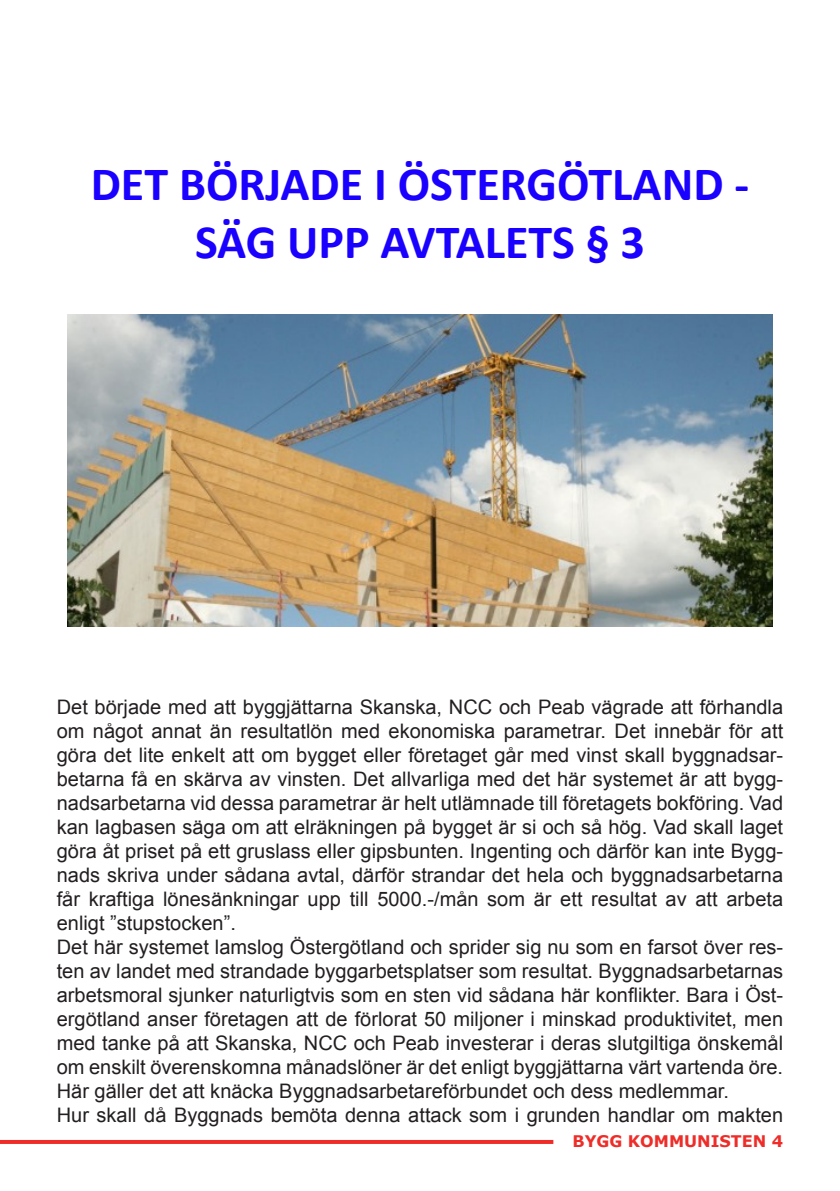
<style>
.page{position:relative;width:840px;height:1191px;background:#fff}
.page>*{position:absolute;margin:0;border:0;box-sizing:border-box;transform-origin:0 0}
.t1{font:700 48px "Calibri";color:#1a00ff}
.t2{font:20px/24px "Arial";color:#231f20;text-align:justify}
.t3{font:700 16px "Verdana";color:#ee2d29}
</style>
<div class="page">
<hr style="left:0;top:1140px;width:553px;height:4px;background:#ee2d29">
<img style="left:67px;top:315px;width:705px;height:311px">
<p class="t1" style="left:91px;top:155px;width:659px">DET BÖRJADE I ÖSTERGÖTLAND -</p>
<p class="t1" style="left:195px;top:212px;width:451px">SÄG UPP AVTALETS § 3</p>
<p class="t2" style="left:57px;top:695px;width:727px">Det började med att byggjättarna Skanska, NCC och Peab vägrade att förhandla om något annat än resultatlön med ekonomiska parametrar. Det innebär för att göra det lite enkelt att om bygget eller företaget går med vinst skall byggnadsar&shy;betarna få en skärva av vinsten. Det allvarliga med det här systemet är att bygg&shy;nadsarbetarna vid dessa parametrar är helt utlämnade till företagets bokföring. Vad kan lagbasen säga om att elräkningen på bygget är si och så hög. Vad skall laget göra åt priset på ett gruslass eller gipsbunten. Ingenting och därför kan inte Bygg&shy;nads skriva under sådana avtal, därför strandar det hela och byggnadsarbetarna får kraftiga lönesänkningar upp till 5000.-/mån som är ett resultat av att arbeta enligt ”stupstocken”.</p>
<p class="t2" style="left:57px;top:935px;width:727px">Det här systemet lamslog Östergötland och sprider sig nu som en farsot över res&shy;ten av landet med strandade byggarbetsplatser som resultat. Byggnadsarbetarnas arbetsmoral sjunker naturligtvis som en sten vid sådana här konflikter. Bara i Öst&shy;ergötland anser företagen att de förlorat 50 miljoner i minskad produktivitet, men med tanke på att Skanska, NCC och Peab investerar i deras slutgiltiga önskemål om enskilt överenskomna månadslöner är det enligt byggjättarna värt vartenda öre.<br>Här gäller det att knäcka Byggnadsarbetareförbundet och dess medlemmar.</p>
<p class="t2" style="left:57px;top:1103px;width:727px">Hur skall då Byggnads bemöta denna attack som i grunden handlar om makten</p>
<p class="t3" style="left:572px;top:1130px;width:212px">BYGG KOMMUNISTEN 4</p>
</div>
